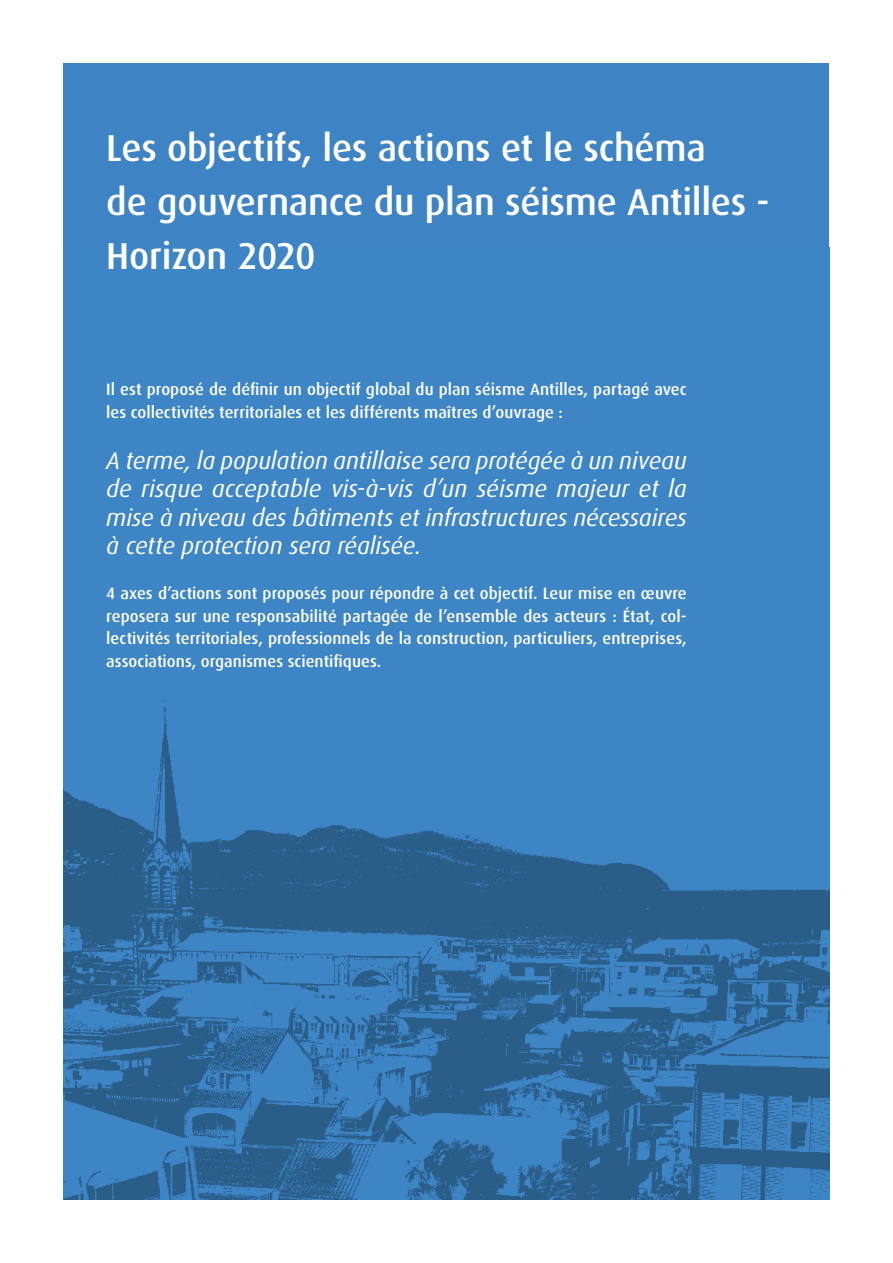
<style>
.page{position:relative;width:893px;height:1263px;background:#fff}
.page>*{position:absolute;margin:0;border:0;box-sizing:border-box;transform-origin:0 0}
.t1{font:500 37.5px/54px "Dax OT";letter-spacing:-.005em;color:#fff}
.t2{font:italic 24px/28.5px "Dax OT";letter-spacing:-.01em;color:#fff;text-align:justify}
.t3{font:500 16.5px/22.5px "Dax OT";color:#fff}
</style>
<div class="page">
<div style="left:64px;top:64px;width:765px;height:1135px;background:#3e84c5"></div>
<img style="left:64px;top:699px;width:765px;height:500px">
<h1 class="t1" style="left:106px;top:121px;width:665px">Les objectifs, les actions et le schéma<br>de gouvernance du plan séisme Antilles -<br>Horizon 2020</h1>
<p class="t3" style="left:106px;top:379px;width:582px">Il est proposé de définir un objectif global du plan séisme Antilles, partagé avec les collectivités territoriales et les différents maîtres d’ouvrage :</p>
<h2 class="t2" style="left:106px;top:447px;width:582px">A terme, la population antillaise sera protégée à un niveau de risque acceptable vis-à-vis d’un séisme majeur et la mise à niveau des bâtiments et infrastructures nécessaires à cette protection sera réalisée.</h2>
<p class="t3" style="left:106px;top:583px;width:582px;text-align:justify">4 axes d’actions sont proposés pour répondre à cet objectif. Leur mise en œuvre reposera sur une responsabilité partagée de l’ensemble des acteurs : État, col&shy;lectivités territoriales, professionnels de la construction, particuliers, entreprises, associations, organismes scientifiques.</p>
</div>
